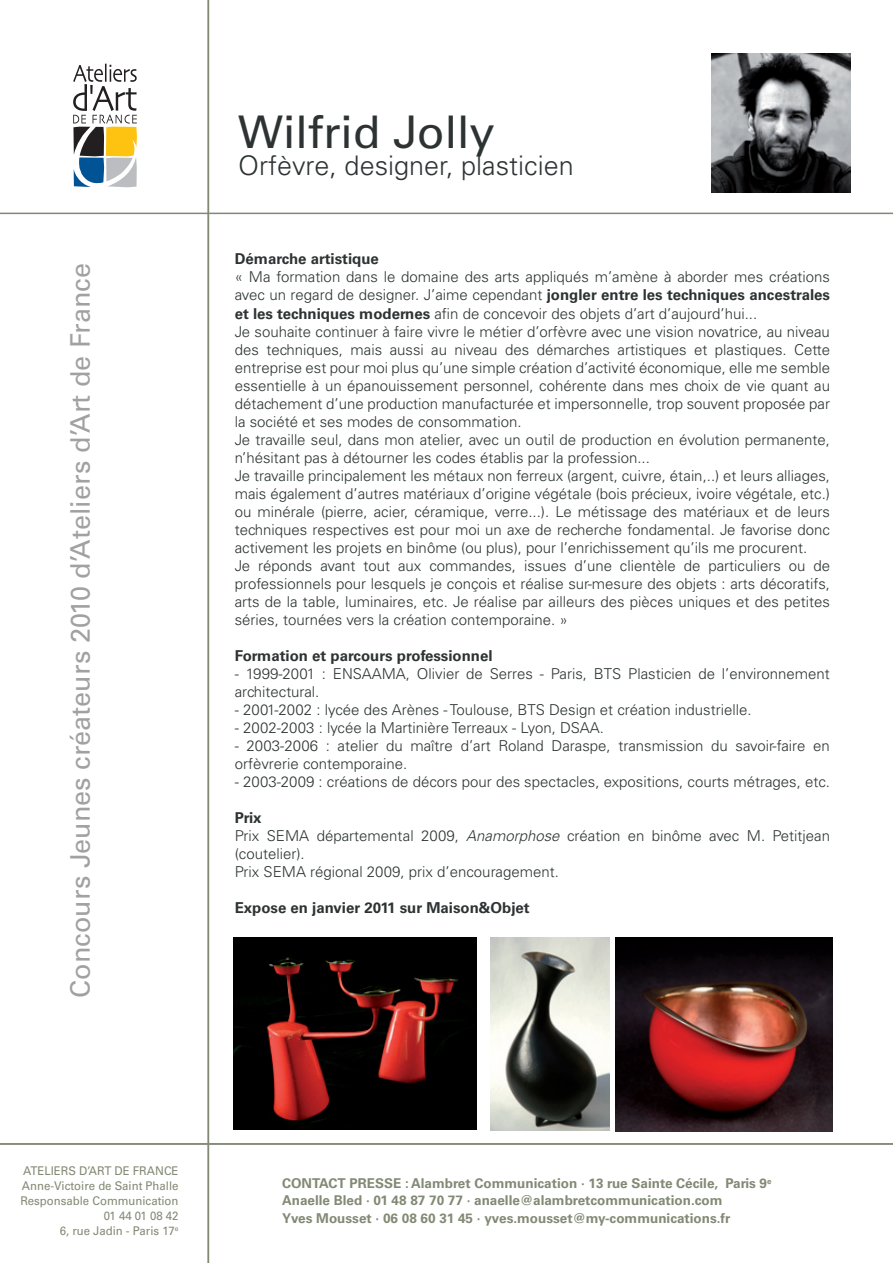
<style>
.page{position:relative;width:893px;height:1263px;background:#fff}
.page>*{position:absolute;margin:0;border:0;box-sizing:border-box;transform-origin:0 0}
.t1{font:45px "Univers";color:#2d3333}
.t2{font:27px "Univers";color:#a2a0a0}
.t3{font:300 27px "Univers";color:#2d3333}
.t4{font:300 15px/18px "Univers";color:#2d3333}
.t5{font:700 15px "Univers";color:#2d3333}
.t6{font:700 13.5px/16.5px "Univers";color:#828974}
.t7{font:12px/15px "Univers";color:#828974;text-align:right;scale:.95 1}
.s1{font-weight:700}
.s2{font-style:italic}
</style>
<div class="page">
<hr style="left:0;top:213px;width:893px;height:1px;background:#828974">
<svg style="left:73px;top:64px;width:64px;height:123px"></svg>
<img style="left:711px;top:54px;width:139px;height:139px">
<hr style="left:208px;top:0;width:1px;height:1263px;background:#828974">
<hr style="left:0;top:1143px;width:893px;height:2px;background:#828974">
<img style="left:234px;top:938px;width:242px;height:192px">
<img style="left:490px;top:938px;width:119px;height:192px">
<img style="left:616px;top:938px;width:216px;height:193px">
<h2 class="t2" style="left:64px;top:998px;width:736px;rotate:-90deg">Concours Jeunes créateurs 2010 d’Ateliers d’Art de France</h2>
<h1 class="t1" style="left:238px;top:106px;width:258px">Wilfrid Jolly</h1>
<h2 class="t3" style="left:238px;top:149px;width:337px">Orfèvre, designer, plasticien</h2>
<p class="t5" style="left:235px;top:250px;width:146px">Démarche artistique</p>
<p class="t4" style="left:235px;top:268px;width:597px">« Ma formation dans le domaine des arts appliqués m’amène à aborder mes créations avec un regard de designer. J’aime cependant <span class="s1">jongler entre les techniques ancestrales et les techniques modernes</span> afin de concevoir des objets d’art d’aujourd’hui...<br>Je souhaite continuer à faire vivre le métier d’orfèvre avec une vision novatrice, au niveau des techniques, mais aussi au niveau des démarches artistiques et plastiques. Cette entreprise est pour moi plus qu’une simple création d’activité économique, elle me semble essentielle à un épanouissement personnel, cohérente dans mes choix de vie quant au détachement d’une production manufacturée et impersonnelle, trop souvent proposée par la société et ses modes de consommation.<br>Je travaille seul, dans mon atelier, avec un outil de production en évolution permanente, n’hésitant pas à détourner les codes établis par la profession...<br>Je travaille principalement les métaux non ferreux (argent, cuivre, étain,..) et leurs alliages, mais également d’autres matériaux d’origine végétale (bois précieux, ivoire végétale, etc.) ou minérale (pierre, acier, céramique, verre...). Le métissage des matériaux et de leurs techniques respectives est pour moi un axe de recherche fondamental. Je favorise donc activement les projets en binôme (ou plus), pour l’enrichissement qu’ils me procurent.<br>Je réponds avant tout aux commandes, issues d’une clientèle de particuliers ou de professionnels pour lesquels je conçois et réalise sur-mesure des objets : arts décoratifs, arts de la table, luminaires, etc. Je réalise par ailleurs des pièces uniques et des petites séries, tournées vers la création contemporaine. »</p>
<p class="t5" style="left:235px;top:646px;width:259px">Formation et parcours professionnel</p>
<p class="t4" style="left:235px;top:664px;width:597px">- 1999-2001 : ENSAAMA, Olivier de Serres - Paris, BTS Plasticien de l’environnement architectural.</p>
<p class="t4" style="left:235px;top:700px;width:518px">- 2001-2002 : lycée des Arènes - Toulouse, BTS Design et création industrielle.</p>
<p class="t4" style="left:235px;top:718px;width:371px">- 2002-2003 : lycée la Martinière Terreaux - Lyon, DSAA.</p>
<p class="t4" style="left:235px;top:736px;width:597px">- 2003-2006 : atelier du maître d’art Roland Daraspe, transmission du savoir-faire en orfèvrerie contemporaine.</p>
<p class="t4" style="left:235px;top:772px;width:597px">- 2003-2009 : créations de décors pour des spectacles, expositions, courts métrages, etc.</p>
<p class="t4" style="left:235px;top:808px;width:597px"><span class="s1">Prix<br></span>Prix SEMA départemental 2009, <span class="s2">Anamorphose</span> création en binôme avec M. Petitjean (coutelier).<br>Prix SEMA régional 2009, prix d’encouragement.</p>
<p class="t5" style="left:235px;top:898px;width:297px">Expose en janvier 2011 sur Maison&amp;Objet</p>
<p class="t7" style="left:20px;top:1163px;width:168px">ateliers d’art de france<br>Anne-Victoire de Saint Phalle<br>Responsable Communication<br>01 44 01 08 42<br>6, rue Jadin - Paris 17<sup>e</sup></p>
<p class="t6" style="left:282px;top:1175px;width:40px">Co ntact</p>
<p class="t6" style="left:282px;top:1175px;width:491px;text-indent:67px">presse : Alambret Communication · 13 rue Sainte Cécile, Paris 9<sup>e<br></sup>Anaelle Bled · 01 48 87 70 77 · anaelle@alambretcommunication.com</p>
<p class="t6" style="left:282px;top:1210px;width:450px">Yves Mousset · 06 08 60 31 45 · yves.mousset@my-communications.fr</p>
</div>
